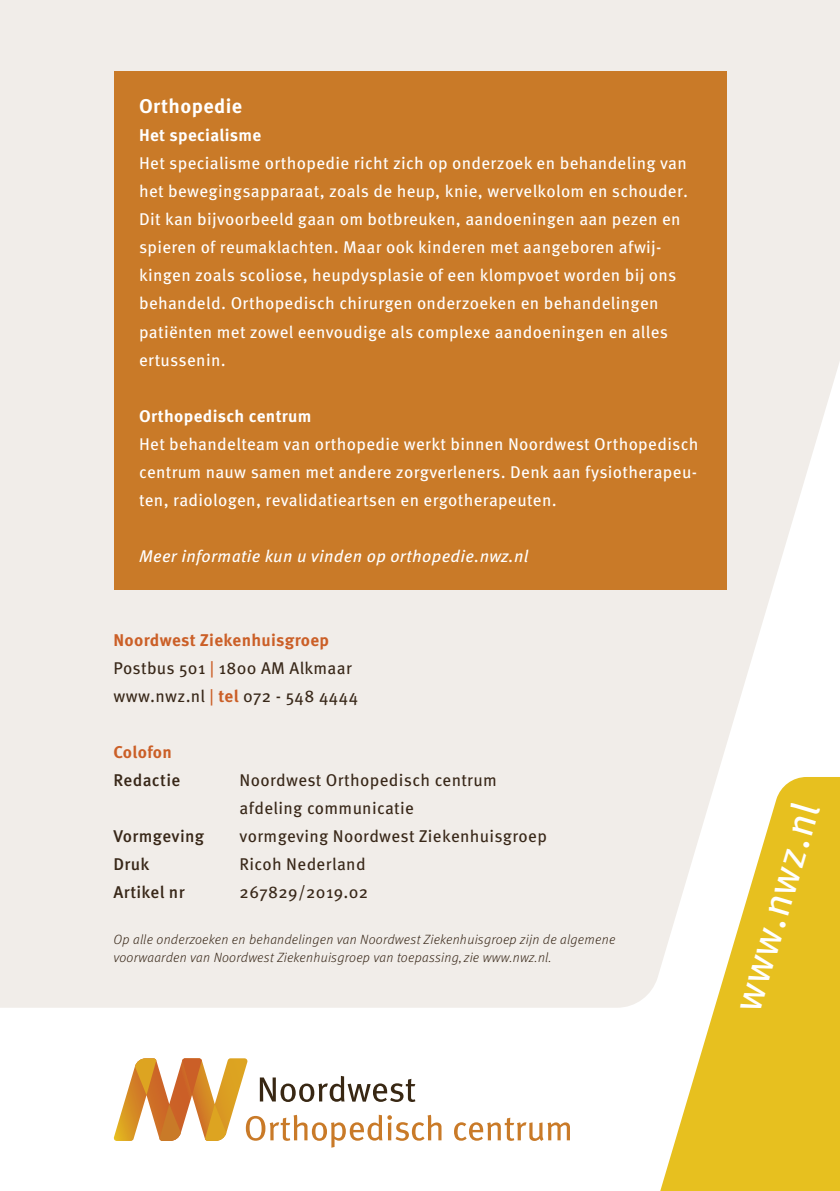
<style>
.page{position:relative;width:840px;height:1191px;background:#fff}
.page>*{position:absolute;margin:0;border:0;box-sizing:border-box;transform-origin:0 0}
.t1{font:40px "Meta Pro";color:#fff}
.t2{font:700 20px "Meta Pro";letter-spacing:.02em;color:#fff}
.t3{font:17px/28px "Meta Pro";letter-spacing:.02em;color:#fff}
.t4{font:17px/28px "Meta Pro";letter-spacing:.02em;color:#382718}
.t5{font:italic 17px "Meta Pro";letter-spacing:.02em;color:#fff}
.t6{font:700 17px "Meta Pro";letter-spacing:.02em;color:#fff}
.t7{font:500 17px "Meta Pro";letter-spacing:.02em;color:#382718}
.t8{font:700 17px "Meta Pro";letter-spacing:.02em;color:#cb5f27}
.t9{font:italic 300 13.4px/18px "Meta Pro";letter-spacing:.02em;color:#382718}
.s1{font-weight:700;color:#cb5f27}
.s2{color:#cb5f27}
</style>
<div class="page">
<div style="left:0;top:0;width:839px;height:1007px;background:#f1ede9"></div>
<svg style="left:658px;top:777px;width:181px;height:414px;fill:#e7c01f"></svg>
<svg style="left:114px;top:1058px;width:327px;height:89px"></svg>
<svg style="left:454px;top:1117px;width:115px;height:24px"></svg>
<div style="left:113px;top:71px;width:613px;height:518px;background:#c97a28"></div>
<p class="t2" style="left:139px;top:91px;width:104px">Orthopedie</p>
<p class="t6" style="left:139px;top:122px;width:123px">Het specialisme</p>
<p class="t3" style="left:139px;top:148px;width:550px">Het specialisme orthopedie richt zich op onderzoek en behandeling van het bewegingsapparaat, zoals de heup, knie, wervelkolom en schouder.<br>Dit kan bijvoorbeeld gaan om botbreuken, aandoeningen aan pezen en spieren of reumaklachten. Maar ook kinderen met aangeboren afwij&shy;kingen zoals scoliose, heupdysplasie of een klompvoet worden bij ons behandeld. Orthopedisch chirurgen onderzoeken en behandelingen patiënten met zowel eenvoudige als complexe aandoeningen en alles ertussenin.</p>
<p class="t6" style="left:139px;top:402px;width:174px">Orthopedisch centrum</p>
<p class="t3" style="left:139px;top:428px;width:560px;text-align:justify">Het behandelteam van orthopedie werkt binnen Noordwest Orthopedisch centrum nauw samen met andere zorgverleners. Denk aan fysiotherapeu&shy;ten, radiologen, revalidatieartsen en ergotherapeuten.</p>
<p class="t5" style="left:139px;top:543px;width:391px">Meer informatie kun u vinden op orthopedie.nwz.nl</p>
<p class="t4" style="left:113px;top:624px;width:246px"><span class="s1">Noordwest Ziekenhuisgroep<br></span>Postbus 501 <span class="s2">|</span> 1800 AM Alkmaar www.nwz.nl <span class="s2">|</span> <span class="s1">tel</span> 072 - 548 4444</p>
<p class="t8" style="left:113px;top:738px;width:60px">Colofon</p>
<p class="t7" style="left:113px;top:766px;width:68px">Redactie</p>
<p class="t4" style="left:239px;top:764px;width:258px">Noordwest Orthopedisch centrum afdeling communicatie</p>
<p class="t7" style="left:113px;top:822px;width:92px">Vormgeving</p>
<p class="t4" style="left:239px;top:820px;width:308px">vormgeving Noordwest Ziekenhuisgroep</p>
<p class="t7" style="left:113px;top:850px;width:37px">Druk</p>
<p class="t4" style="left:239px;top:848px;width:127px">Ricoh Nederland</p>
<p class="t7" style="left:113px;top:878px;width:73px">Artikel nr</p>
<p class="t4" style="left:239px;top:876px;width:130px">267829/2019.02</p>
<p class="t9" style="left:113px;top:929px;width:503px">Op alle onderzoeken en behandelingen van Noordwest Ziekenhuisgroep zijn de algemene voorwaarden van Noordwest Ziekenhuisgroep van toepassing, zie www.nwz.nl.</p>
<h1 class="t1" style="left:716px;top:1002px;width:217px;rotate:-74deg">www.nwz.nl</h1>
</div>
